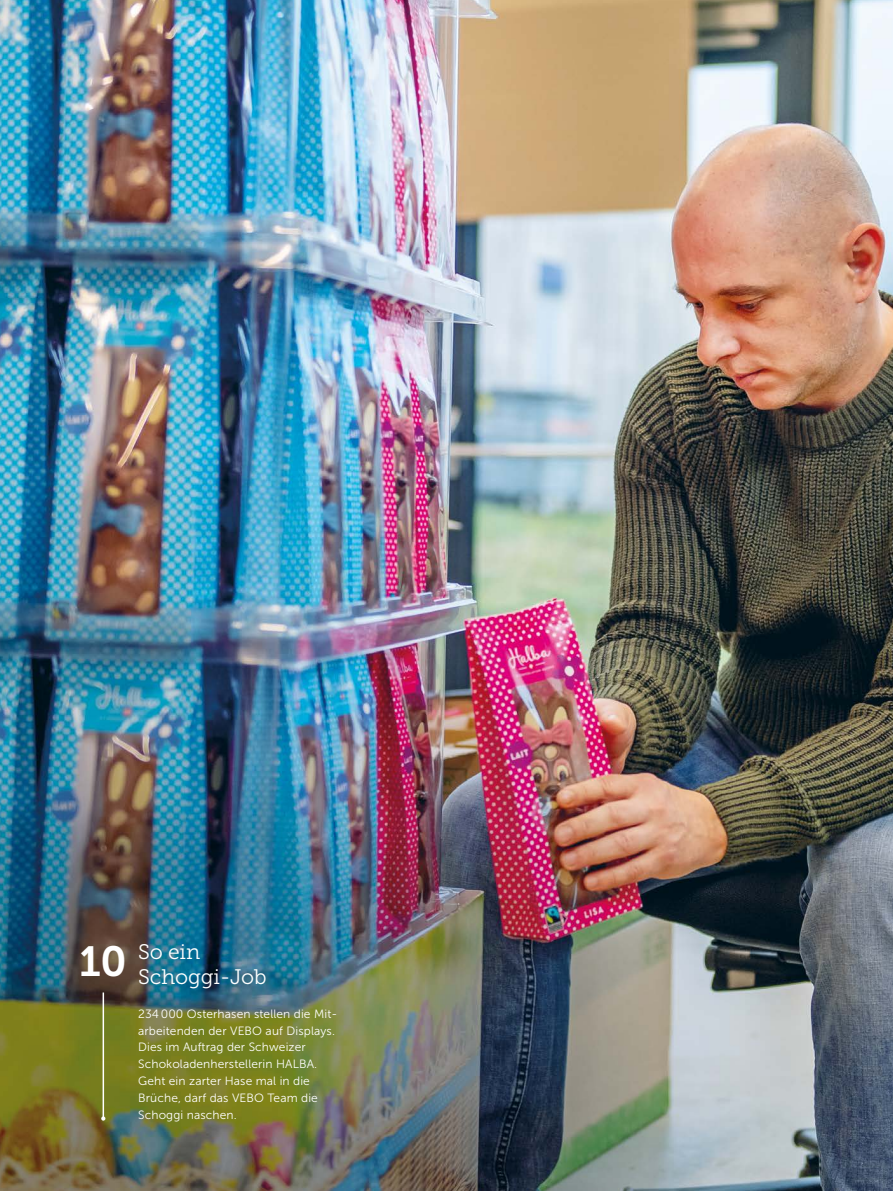
<style>
.page{position:relative;width:893px;height:1191px;background:#fff}
.page>*{position:absolute;margin:0;border:0;box-sizing:border-box;transform-origin:0 0}
.Haupttitel{font:42px "Museo Slab 700";color:#fff}
.Teaser_Klein{font:21px "Museo Slab 300";letter-spacing:-.005em;color:#fff}
.Lauftext{font:12px/16.8px "Museo Sans 300";letter-spacing:.01em;color:#fff}
</style>
<div class="page">
<img style="left:0;top:0;width:893px;height:1191px">
<hr style="left:103px;top:992px;width:1px;height:126px;background:#fff">
<svg style="left:101px;top:1116px;width:4px;height:4px"></svg>
<p class="Haupttitel" style="left:79px;top:937px;width:49px">10</p>
<p class="Teaser_Klein" style="left:138px;top:940px;width:63px">So ein</p>
<p class="Teaser_Klein" style="left:138px;top:965px;width:130px">Schoggi-Job</p>
<p class="Lauftext" style="left:138px;top:1005px;width:201px">234 000 Osterhasen stellen die Mit&shy;arbeitenden der VEBO auf Displays.<br>Dies im Auftrag der Schweizer<br>Schokoladenherstellerin HALBA.<br>Geht ein zarter Hase mal in die<br>Brüche, darf das VEBO Team die<br>Schoggi naschen.</p>
</div>
